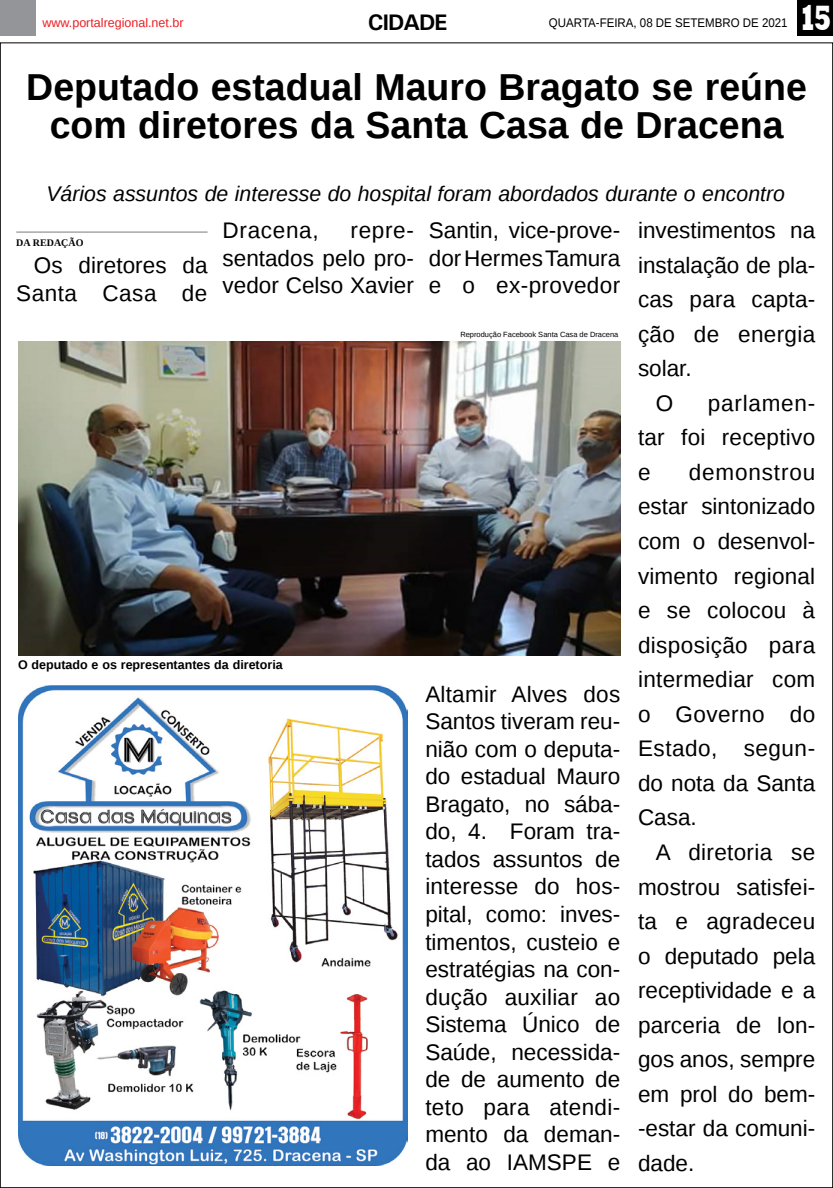
<style>
.page{position:relative;width:833px;height:1188px;background:#fff}
.page>*{position:absolute;margin:0;border:0;box-sizing:border-box;transform-origin:0 0}
.TÍTULO{font:700 37.5px/37.5px "Liberation Sans";color:#000;text-align:center}
.t1{font:800 36.12px "Rockwell";color:#fff;scale:.7 1}
.MATÉRIA{font:22.5px/34.5px "Liberation Sans";color:#000;text-align:justify}
.MATÉRIA-2{font:22.5px "Liberation Sans";letter-spacing:.03em;color:#000}
.TITULO_PG{font:700 22.5px "Univers";letter-spacing:-.04em;color:#000}
.LINHA_FINA{font:italic 21.25px "Liberation Sans";color:#000}
.LEGENDA{font:700 12.5px "Liberation Sans";color:#000}
.DATA_PG{font:12.5px "Liberation Sans";color:#000;scale:.92 1}
.DATA_PG-2{font:12.5px "Liberation Sans";color:#ed1d24}
.CRÉDITO_NOME{font:700 10px "Liberation Serif";color:#000}
.CRÉDITO_FOTO{font:7.5px "Liberation Sans";color:#000}
</style>
<div class="page">
<div style="left:0;top:0;width:36px;height:35px;background:#939598"></div>
<div style="left:797px;top:0;width:36px;height:35px;background:#000"></div>
<img style="left:18px;top:685px;width:390px;height:480px">
<hr style="left:16px;top:231px;width:192px;height:2px;background:#939598">
<img style="left:18px;top:341px;width:602px;height:314px">
<p class="DATA_PG-2" style="left:43px;top:15px;width:143px">www.portalregional.net.br</p>
<p class="TITULO_PG" style="left:368px;top:9px;width:81px">CIDADE</p>
<p class="DATA_PG" style="left:549px;top:15px;width:261px">QUARTA-FEIRA, 08 DE SETEMBRO DE 2021</p>
<p class="t1" style="left:799px;top:-3px;width:48px">15</p>
<p class="TÍTULO" style="left:26px;top:68px;width:782px">Deputado estadual Mauro Bragato se reúne com diretores da Santa Casa de Dracena</p>
<p class="LINHA_FINA" style="left:46px;top:180px;width:740px">Vários assuntos de interesse do hospital foram abordados durante o encontro</p>
<p class="CRÉDITO_NOME" style="left:16px;top:235px;width:69px">DA REDAÇÃO</p>
<p class="MATÉRIA" style="left:16px;top:252px;width:193px;line-height:27.5px;text-align:right">Os diretores da<br>Santa Casa de</p>
<p class="MATÉRIA" style="left:223px;top:217px;width:193px;line-height:27.5px;text-indent:128px">repre&shy;sentados pelo pro&shy;vedor Celso Xavier</p>
<p class="MATÉRIA" style="left:429px;top:217px;width:193px;line-height:27.5px">Santin, vice-prove&shy;dor Hermes Tamura e o ex-provedor</p>
<p class="MATÉRIA" style="left:638px;top:214px;width:179px">investimentos na instalação de pla&shy;cas para capta&shy;ção de energia solar.</p>
<p class="MATÉRIA" style="left:656px;top:386px;width:19px">O</p>
<p class="MATÉRIA-2" style="left:223px;top:217px;width:98px">Dracena,</p>
<p class="CRÉDITO_FOTO" style="left:460px;top:330px;width:159px">Reprodução Facebook Santa Casa de Dracena</p>
<p class="MATÉRIA" style="left:638px;top:386px;width:179px;text-indent:70px">parlamen&shy;tar foi receptivo e</p>
<p class="MATÉRIA" style="left:638px;top:455px;width:179px;text-indent:51px">demonstrou estar sintonizado com o desenvol&shy;vimento regional e se colocou à disposição para intermediar com o Governo do Estado, segun&shy;do nota da Santa Casa.</p>
<p class="MATÉRIA" style="left:638px;top:835px;width:179px;text-indent:18px">A diretoria se mostrou satisfei&shy;ta e agradeceu o deputado pela receptividade e a parceria de lon&shy;gos anos, sempre em prol do bem--estar da comuni&shy;dade.</p>
<p class="LEGENDA" style="left:18px;top:656px;width:266px">O deputado e os representantes da diretoria</p>
<p class="MATÉRIA" style="left:425px;top:681px;width:196px;line-height:27.5px">Altamir Alves dos Santos tiveram reu&shy;nião com o deputa&shy;do estadual Mauro Bragato, no sába&shy;do, 4. Foram tra&shy;tados assuntos de interesse do hos&shy;pital, como: inves&shy;timentos, custeio e estratégias na con&shy;dução auxiliar ao Sistema Único de Saúde, necessida&shy;de de aumento de teto para atendi&shy;mento da deman&shy;da ao IAMSPE e</p>
</div>
